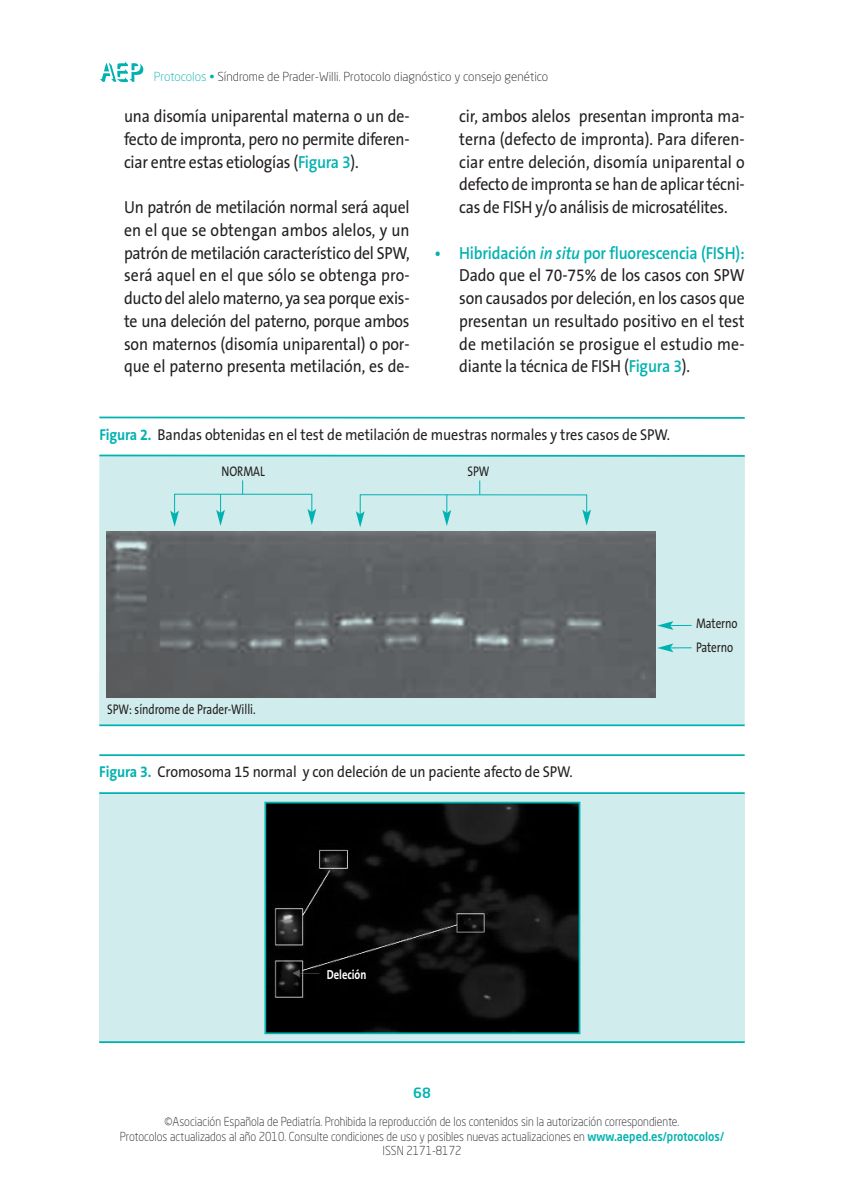
<style>
.page{position:relative;width:844px;height:1191px;background:#fff}
.page>*{position:absolute;margin:0;border:0;box-sizing:border-box;transform-origin:0 0}
.t1{font:17.5px/22.8px "The Sans B5 Plain";letter-spacing:-.015em;color:#231f20;text-align:justify;scale:.9 1}
.t2{font:600 17.5px "The Sans B6";letter-spacing:-.01em;color:#00b2b0;scale:.9 1}
.t3{font:15.75px "The Sans B5 Plain";letter-spacing:-.005em;color:#231f20;scale:.9 1}
.t4{font:14px/24px "The Sans B5 Plain";letter-spacing:-.005em;color:#231f20;scale:.8 1}
.t5{font:500 14px "Neo Sans Std";color:#00b2b0}
.t6{font:700 13.12px "The Sans B7";letter-spacing:-.005em;color:#fff;scale:.8 1}
.t7{font:300 12.25px/14.7px "Neo Sans Std";color:#231f20;text-align:center;scale:.9 1}
.t8{font:300 12.25px "Neo Sans Std";color:#231f20}
.s1{color:#00b2b0}
.s2{font-family:"The Sans B6";font-weight:600;color:#00b2b0}
.s3{font-style:italic}
.s4{font-family:"The Sans B7";font-weight:700;color:#00b2b0}
.s5{font-weight:500;color:#00b2b0}
</style>
<div class="page">
<div style="left:99px;top:455px;width:645px;height:270px;background:#d1ecec"></div>
<img style="left:107px;top:532px;width:548px;height:166px">
<hr style="left:99px;top:454px;width:645px;height:3px;background:#00b2b0">
<hr style="left:99px;top:416px;width:645px;height:3px;background:#00b2b0">
<hr style="left:99px;top:724px;width:645px;height:2px;background:#00b2b0">
<svg style="left:170px;top:480px;width:146px;height:47px"></svg>
<svg style="left:356px;top:480px;width:235px;height:47px"></svg>
<svg style="left:657px;top:621px;width:35px;height:9px"></svg>
<svg style="left:657px;top:643px;width:35px;height:9px"></svg>
<div style="left:99px;top:793px;width:645px;height:249px;background:#d1ecec"></div>
<hr style="left:99px;top:792px;width:645px;height:2px;background:#00b2b0">
<hr style="left:99px;top:754px;width:645px;height:2px;background:#00b2b0">
<img style="left:267px;top:804px;width:310px;height:227px">
<div style="left:264px;top:801px;width:316px;height:233px;border:2px solid #00b2b0"></div>
<hr style="left:99px;top:1041px;width:645px;height:2px;background:#00b2b0">
<svg style="left:100px;top:62px;width:43px;height:20px"></svg>
<p class="t8" style="left:154px;top:72px;width:396px"><span class="s1">Protocolos •</span> Síndrome de Prader-Willi. Protocolo diagnóstico y consejo genético</p>
<p class="t1" style="left:124px;top:105px;width:319px">una disomía uniparental materna o un de&shy;fecto de impronta, pero no permite diferen&shy;ciar entre estas etiologías (<span class="s2">Figura 3</span>).</p>
<p class="t1" style="left:124px;top:196px;width:319px">Un patrón de metilación normal será aquel en el que se obtengan ambos alelos, y un patrón de metilación característico del SPW, será aquel en el que sólo se obtenga pro&shy;ducto del alelo materno, ya sea porque exis&shy;te una deleción del paterno, porque ambos son maternos (disomía uniparental) o por&shy;que el paterno presenta metilación, es de-</p>
<p class="t1" style="left:459px;top:105px;width:319px">cir, ambos alelos presentan impronta ma&shy;terna (defecto de impronta). Para diferen&shy;ciar entre deleción, disomía uniparental o defecto de impronta se han de aplicar técni&shy;cas de FISH y/o análisis de microsatélites.</p>
<p class="t2" style="left:434px;top:244px;width:346px">• Hibridación <span class="s3">in situ</span> por fluorescencia (FISH):</p>
<p class="t1" style="left:459px;top:265px;width:319px">Dado que el 70-75% de los casos con SPW son causados por deleción, en los casos que presentan un resultado positivo en el test de metilación se prosigue el estudio me&shy;diante la técnica de FISH (<span class="s2">Figura 3</span>).</p>
<p class="t3" style="left:99px;top:426px;width:635px"><span class="s4">Figura 2.</span> Bandas obtenidas en el test de metilación de muestras normales y tres casos de SPW.</p>
<p class="t4" style="left:221px;top:459px;width:56px">NORMAL</p>
<p class="t4" style="left:467px;top:459px;width:29px">SPW</p>
<p class="t4" style="left:107px;top:698px;width:187px">SPW: síndrome de Prader-Willi.</p>
<p class="t3" style="left:99px;top:763px;width:527px"><span class="s4">Figura 3.</span> Cromosoma 15 normal y con deleción de un paciente afecto de SPW.</p>
<p class="t4" style="left:695px;top:611px;width:54px">Materno<br>Paterno</p>
<p class="t6" style="left:327px;top:967px;width:51px">Deleción</p>
<p class="t5" style="left:413px;top:1087px;width:19px">68</p>
<p class="t7" style="left:120px;top:1115px;width:672px">©Asociación Española de Pediatría. Prohibida la reproducción de los contenidos sin la autorización correspondiente.<br>Protocolos actualizados al año 2010. Consulte condiciones de uso y posibles nuevas actualizaciones en <span class="s5">www.aeped.es/protocolos/<br></span>ISSN 2171-8172</p>
</div>
